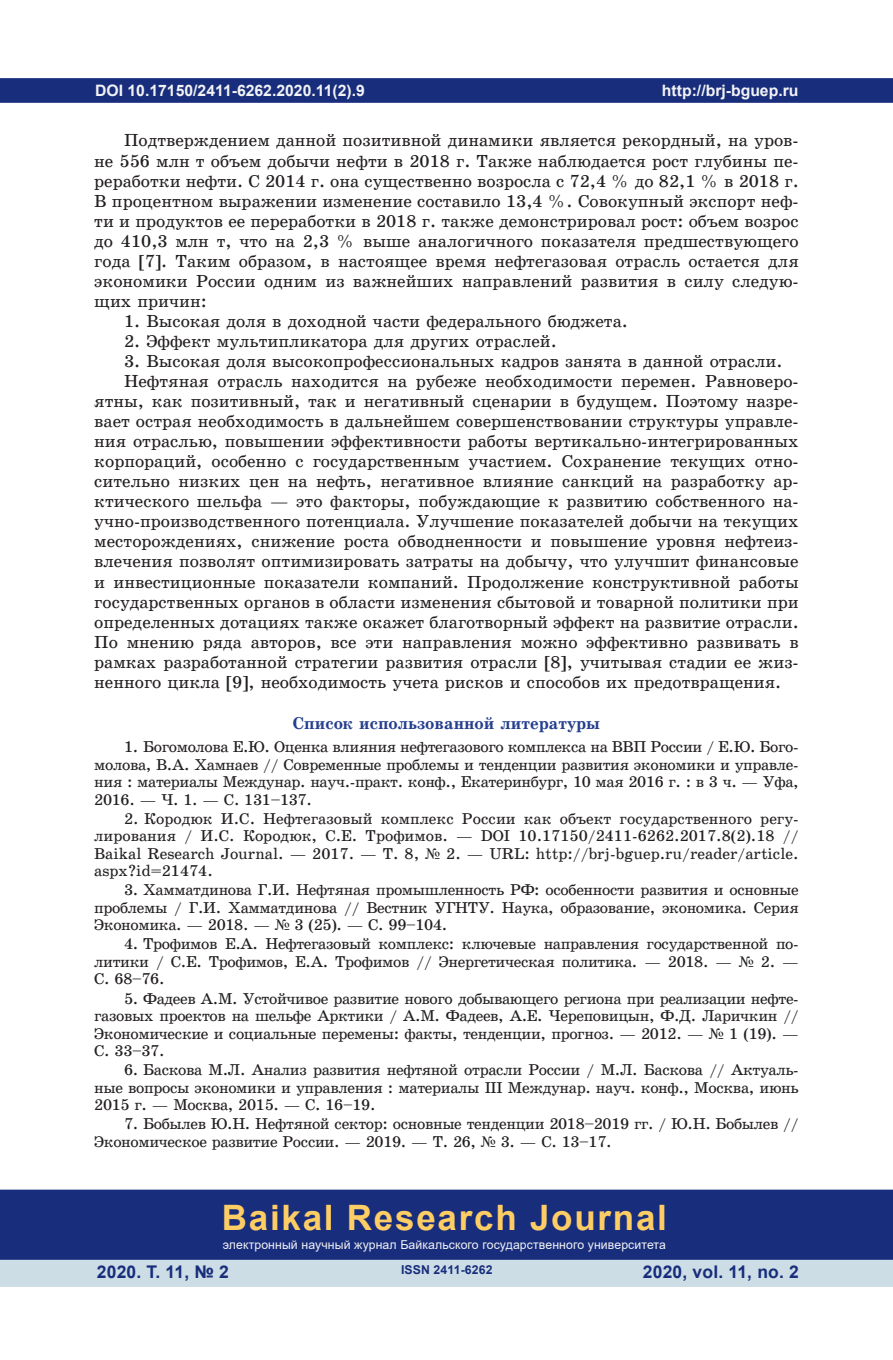
<style>
.page{position:relative;width:893px;height:1360px;background:#fff}
.page>*{position:absolute;margin:0;border:0;box-sizing:border-box;transform-origin:0 0}
.t1{font:700 35px "Arial";letter-spacing:.05em;color:#fecd64}
.t2{font:17.5px/19.9px "School Book C";color:#231f20;text-align:justify}
.t3{font:700 17.5px "Arial";letter-spacing:.01em;color:#182d7c}
.t4{font:17.15px "School Book C Bold";color:#253f8e}
.t5{font:15.75px/17.5px "School Book C";letter-spacing:-.02em;color:#231f20;text-align:justify}
.t6{font:700 15.75px "Arial";color:#f2f3f4}
.t7{font:12.25px "Arial";letter-spacing:.01em;color:#f2f3f4}
.t8{font:700 12.25px "Arial";letter-spacing:.01em;color:#182d7c}
.s1{font-family:"Times New Roman"}
</style>
<div class="page">
<div style="left:0;top:78px;width:893px;height:25px;background:#182d7c;border:2px solid #182d7c"></div>
<div style="left:0;top:1258px;width:893px;height:28px;background:#cddde6"></div>
<div style="left:0;top:1189px;width:893px;height:70px;background:#182d7c;border:2px solid #182d7c"></div>
<p class="t6" style="left:95px;top:79px;width:271px">DOI 10.17150/2411-6262.2020.11(2).9</p>
<p class="t2" style="left:94px;top:131px;width:706px;text-indent:30px">Подтверждением данной позитивной динамики является рекордный, на уров&shy;не 556 млн т объем добычи нефти в 2018 г. Также наблюдается рост глубины пе&shy;реработки нефти. С 2014 г. она существенно возросла с 72,4 % до 82,1 % в 2018 г.<br>В процентном выражении изменение составило 13,4 %. Совокупный экспорт неф&shy;ти и продуктов ее переработки в 2018 г. также демонстрировал рост: объем возрос до 410,3 млн т, что на 2,3 % выше аналогичного показателя предшествующего года [7]. Таким образом, в настоящее время нефтегазовая отрасль остается для экономики России одним из важнейших направлений развития в силу следую&shy;щих причин:</p>
<p class="t2" style="left:124px;top:311px;width:505px">1. Высокая доля в доходной части федерального бюджета.</p>
<p class="t2" style="left:124px;top:331px;width:434px">2. Эффект мультипликатора для других отраслей.</p>
<p class="t2" style="left:124px;top:351px;width:660px">3. Высокая доля высокопрофессиональных кадров занята в данной отрасли.</p>
<p class="t2" style="left:124px;top:371px;width:676px">Нефтяная отрасль находится на рубеже необходимости перемен. Равноверо-</p>
<p class="t2" style="left:94px;top:391px;width:706px">ятны, как позитивный, так и негативный сценарии в будущем. Поэтому назре-</p>
<p class="t2" style="left:94px;top:411px;width:706px">вает острая необходимость в дальнейшем совершенствовании структуры управле-</p>
<p class="t2" style="left:94px;top:431px;width:706px">ния отраслью, повышении эффективности работы вертикально-интегрированных</p>
<p class="t2" style="left:94px;top:451px;width:706px">корпораций, особенно с государственным участием. Сохранение текущих отно-</p>
<p class="t2" style="left:94px;top:471px;width:706px">сительно низких цен на нефть, негативное влияние санкций на разработку ар-</p>
<p class="t2" style="left:94px;top:491px;width:706px">ктического шельфа — это факторы, побуждающие к развитию собственного на-</p>
<p class="t2" style="left:94px;top:511px;width:706px">учно-производственного потенциала. Улучшение показателей добычи на текущих</p>
<p class="t2" style="left:94px;top:531px;width:706px">месторождениях, снижение роста обводненности и повышение уровня нефтеиз-</p>
<p class="t2" style="left:94px;top:551px;width:706px">влечения позволят оптимизировать затраты на добычу, что улучшит финансовые</p>
<p class="t2" style="left:94px;top:572px;width:706px">и инвестиционные показатели компаний. Продолжение конструктивной работы</p>
<p class="t2" style="left:94px;top:592px;width:706px">государственных органов в области изменения сбытовой и товарной политики при</p>
<p class="t2" style="left:94px;top:612px;width:706px">определенных дотациях также окажет благотворный эффект на развитие отрасли.</p>
<p class="t2" style="left:94px;top:632px;width:706px">По мнению ряда авторов, все эти направления можно эффективно развивать в</p>
<p class="t2" style="left:94px;top:652px;width:706px">рамках разработанной стратегии развития отрасли [8], учитывая стадии ее жиз-</p>
<p class="t2" style="left:94px;top:672px;width:689px">ненного цикла [9], необходимость учета рисков и способов их предотвращения.</p>
<p class="t4" style="left:293px;top:714px;width:309px">Список использованной литературы</p>
<p class="t5" style="left:94px;top:738px;width:706px;text-indent:30px">1. Богомолова Е.Ю. Оценка влияния нефтегазового комплекса на ВВП России / Е.Ю. Бого&shy;молова, В.А. Хамнаев // Современные проблемы и тенденции развития экономики и управле&shy;ния : материалы Междунар. науч.-практ. конф., Екатеринбург, 10 мая 2016 г. : в 3 ч. — Уфа, 2016. — Ч. 1. — С. 131–137.</p>
<p class="t5" style="left:94px;top:810px;width:706px;text-indent:30px">2. Кородюк И.С. Нефтегазовый комплекс России как объект государственного регу&shy;лирования / И.С. Кородюк, С.Е. Трофимов. — DOI 10.17150/2411-6262.2017.8(2).18 // Baikal Research Journal. — 2017. — Т. 8, <span class="s1">№</span> 2. — URL: http://brj-bguep.ru/reader/article. aspx?id=21474.</p>
<p class="t5" style="left:94px;top:881px;width:706px;text-indent:30px">3. Хамматдинова Г.И. Нефтяная промышленность РФ: особенности развития и основные проблемы / Г.И. Хамматдинова // Вестник УГНТУ. Наука, образование, экономика. Серия Экономика. — 2018. — <span class="s1">№</span> 3 (25). — С. 99–104.</p>
<p class="t5" style="left:94px;top:935px;width:706px;text-indent:30px">4. Трофимов Е.А. Нефтегазовый комплекс: ключевые направления государственной по&shy;литики / С.Е. Трофимов, Е.А. Трофимов // Энергетическая политика. — 2018. — <span class="s1">№</span> 2. — С. 68–76.</p>
<p class="t5" style="left:94px;top:989px;width:706px;text-indent:30px">5. Фадеев А.М. Устойчивое развитие нового добывающего региона при реализации нефте&shy;газовых проектов на шельфе Арктики / А.М. Фадеев, А.Е. Череповицын, Ф.Д. Ларичкин // Экономические и социальные перемены: факты, тенденции, прогноз. — 2012. — <span class="s1">№</span> 1 (19). — С. 33–37.</p>
<p class="t5" style="left:94px;top:1061px;width:706px;text-indent:30px">6. Баскова М.Л. Анализ развития нефтяной отрасли России / М.Л. Баскова // Актуаль&shy;ные вопросы экономики и управления : материалы III Междунар. науч. конф., Москва, июнь 2015 г. — Москва, 2015. — С. 16–19.</p>
<p class="t5" style="left:94px;top:1115px;width:706px;text-indent:30px">7. Бобылев Ю.Н. Нефтяной сектор: основные тенденции 2018–2019 гг. / Ю.Н. Бобылев //<br>Экономическое развитие России. — 2019. — Т. 26, <span class="s1">№</span> 3. — С. 13–17.</p>
<p class="t6" style="left:662px;top:79px;width:138px">http://brj-bguep.ru</p>
<h1 class="t1" style="left:222px;top:1192px;width:447px">Baikal Research Journal</h1>
<p class="t7" style="left:223px;top:1236px;width:445px">электронный научный журнал Байкальского государственного университета</p>
<p class="t3" style="left:97px;top:1259px;width:134px">2020. Т. 11, № 2</p>
<p class="t3" style="left:643px;top:1259px;width:158px">2020, vol. 11, no. 2</p>
<p class="t8" style="left:401px;top:1261px;width:93px">ISSN 2411-6262</p>
</div>
